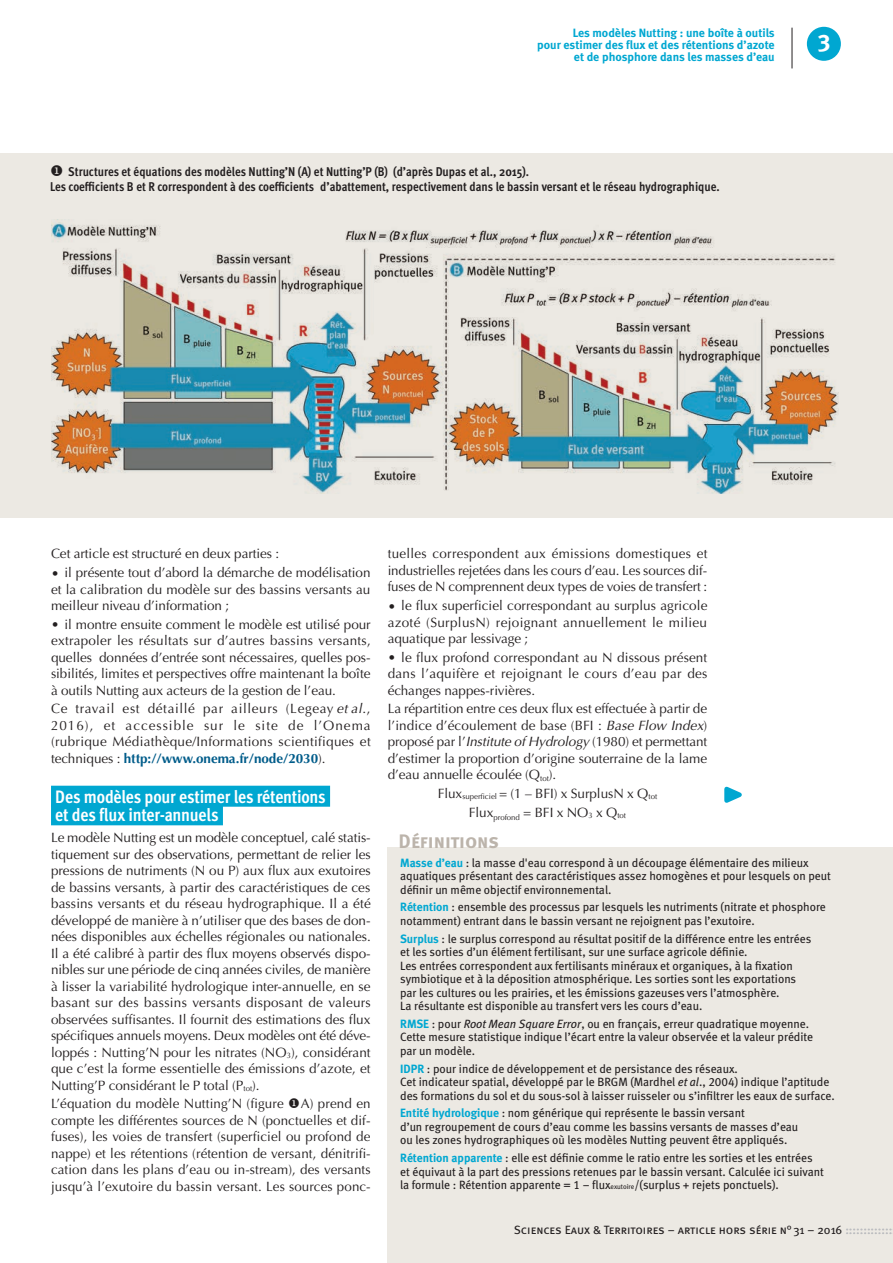
<style>
.page{position:relative;width:893px;height:1263px;background:#fff}
.page>*{position:absolute;margin:0;border:0;box-sizing:border-box;transform-origin:0 0}
.t1{font:24px "Meta Bold Caps Expert";color:#fff}
.t2{font:19.5px "Meta Bold LF Caps";color:#bcb4ab}
.t3{font:700 18px/18.6px "Meta Cond OT";letter-spacing:-.015em;color:#fff}
.t4{font:13.5px/16.5px "Optima";letter-spacing:-.005em;color:#231f20;text-align:justify}
.t5{font:700 12.75px/15px "Meta Cond OT";color:#231f20}
.t6{font:12px/13.5px "Meta Book LF";color:#231f20}
.t7{font:700 12px/12px "Meta";color:#00a7d1;text-align:right}
.t8{font:12px "Meta Book Caps";color:#231f20}
.s1{font-style:italic}
.s2{font-weight:700;color:#005c8a}
.s3{font-family:"Meta Bold LF";color:#00a7d1}
.s4{font-size:7.05px}
.s5{color:#bcbdc0}
</style>
<div class="page">
<div style="left:0;top:153px;width:893px;height:364px;background:#ece9e3"></div>
<div style="left:51px;top:786px;width:279px;height:21px;background:#00a7d1"></div>
<div style="left:51px;top:804px;width:172px;height:21px;background:#00a7d1"></div>
<div style="left:387px;top:847px;width:506px;height:416px;background:#ece9e3"></div>
<svg style="left:724px;top:786px;width:18px;height:17px"></svg>
<img style="left:51px;top:219px;width:787px;height:274px">
<div style="left:807px;top:27px;width:34px;height:34px;background:#00a7d1;border-radius:50%"></div>
<hr style="left:792px;top:28px;width:1px;height:40px;background:#231f20">
<p class="t7" style="left:537px;top:27px;width:239px">Les modèles Nutting : une boîte à outils<br>pour estimer des flux et des rétentions d’azote et de phosphore dans les masses d’eau</p>
<p class="t5" style="left:50px;top:164px;width:671px">◆ Structures et équations des modèles Nutting’N (A) et Nutting’P (B) (d’après Dupas et al., 2015).<br>Les coefficients B et R correspondent à des coefficients d’abattement, respectivement dans le bassin versant et le réseau hydrographique.</p>
<h1 class="t1" style="left:818px;top:28px;width:14px">3</h1>
<p class="t4" style="left:51px;top:546px;width:230px">Cet article est structuré en deux parties :</p>
<p class="t4" style="left:51px;top:564px;width:321px">• il présente tout d’abord la démarche de modélisation et la calibration du modèle sur des bassins versants au meilleur niveau d’information ;</p>
<p class="t4" style="left:51px;top:616px;width:321px">• il montre ensuite comment le modèle est utilisé pour extrapoler les résultats sur d’autres bassins versants, quelles données d’entrée sont nécessaires, quelles pos&shy;sibilités, limites et perspectives offre maintenant la boîte à outils Nutting aux acteurs de la gestion de l’eau.</p>
<p class="t4" style="left:51px;top:701px;width:321px">Ce travail est détaillé par ailleurs (Legeay <span class="s1">et al</span>., 2016), et accessible sur le site de l’Onema (rubrique Médiathèque/Informations scientifiques et techniques : <span class="s2">http://www.onema.fr/node/2030</span>).</p>
<h3 class="t3" style="left:55px;top:788px;width:272px">Des modèles pour estimer les rétentions et des flux inter-annuels</h3>
<p class="t4" style="left:51px;top:829px;width:321px">Le modèle Nutting est un modèle conceptuel, calé statis&shy;tiquement sur des observations, permettant de relier les pressions de nutriments (N ou P) aux flux aux exutoires de bassins versants, à partir des caractéristiques de ces bassins versants et du réseau hydrographique. Il a été développé de manière à n’utiliser que des bases de don&shy;nées disponibles aux échelles régionales ou nationales.<br>Il a été calibré à partir des flux moyens observés dispo&shy;nibles sur une période de cinq années civiles, de manière à lisser la variabilité hydrologique inter-annuelle, en se basant sur des bassins versants disposant de valeurs observées suffisantes. Il fournit des estimations des flux spécifiques annuels moyens. Deux modèles ont été déve&shy;loppés : Nutting’N pour les nitrates (NO<sub>3</sub>), considérant que c’est la forme essentielle des émissions d’azote, et Nutting’P considérant le P total (P<sub>tot</sub>).</p>
<p class="t4" style="left:51px;top:1095px;width:321px">L’équation du modèle Nutting’N (figure ◆A) prend en compte les différentes sources de N (ponctuelles et dif&shy;fuses), les voies de transfert (superficiel ou profond de nappe) et les rétentions (rétention de versant, dénitrifi&shy;cation dans les plans d’eau ou in-stream), des versants jusqu’à l’exutoire du bassin versant. Les sources ponc-</p>
<p class="t4" style="left:388px;top:546px;width:321px">tuelles correspondent aux émissions domestiques et industrielles rejetées dans les cours d’eau. Les sources dif&shy;fuses de N comprennent deux types de voies de transfert :</p>
<p class="t4" style="left:388px;top:597px;width:321px">• le flux superficiel correspondant au surplus agricole azoté (SurplusN) rejoignant annuellement le milieu aquatique par lessivage ;</p>
<p class="t4" style="left:388px;top:649px;width:321px">• le flux profond correspondant au N dissous présent dans l’aquifère et rejoignant le cours d’eau par des échanges nappes-rivières.</p>
<p class="t4" style="left:388px;top:701px;width:321px">La répartition entre ces deux flux est effectuée à partir de l’indice d’écoulement de base (BFI : <span class="s1">Base Flow Index</span>) proposé par l’<span class="s1">Institute of Hydrology</span> (1980) et permettant d’estimer la proportion d’origine souterraine de la lame d’eau annuelle écoulée (Q<sub>tot</sub>).</p>
<p class="t4" style="left:438px;top:784px;width:221px;line-height:18.6px;text-align:center">Flux<sub>superficiel</sub> = (1 – BFI) x SurplusN x Q<sub>tot<br></sub>Flux<sub>profond</sub> = BFI x NO<sub>3</sub> x Q<sub>tot</sub></p>
<h2 class="t2" style="left:399px;top:829px;width:102px">Définitions</h2>
<p class="t6" style="left:400px;top:855px;width:432px"><span class="s3">Masse d’eau</span> : la masse d'eau correspond à un découpage élémentaire des milieux aquatiques présentant des caractéristiques assez homogènes et pour lesquels on peut définir un même objectif environnemental.</p>
<p class="t6" style="left:400px;top:900px;width:427px"><span class="s3">Rétention</span> : ensemble des processus par lesquels les nutriments (nitrate et phosphore notamment) entrant dans le bassin versant ne rejoignent pas l’exutoire.</p>
<p class="t6" style="left:400px;top:931px;width:413px"><span class="s3">Surplus</span> : le surplus correspond au résultat positif de la différence entre les entrées et les sorties d’un élément fertilisant, sur une surface agricole définie.<br>Les entrées correspondent aux fertilisants minéraux et organiques, à la fixation symbiotique et à la déposition atmosphérique. Les sorties sont les exportations par les cultures ou les prairies, et les émissions gazeuses vers l’atmosphère.<br>La résultante est disponible au transfert vers les cours d’eau.</p>
<p class="t6" style="left:400px;top:1017px;width:415px"><span class="s3">RMSE</span> : pour <span class="s1">Root Mean Square Error</span>, ou en français, erreur quadratique moyenne.<br>Cette mesure statistique indique l’écart entre la valeur observée et la valeur prédite par un modèle.</p>
<p class="t6" style="left:400px;top:1061px;width:436px"><span class="s3">IDPR</span> : pour indice de développement et de persistance des réseaux.<br>Cet indicateur spatial, développé par le BRGM (Mardhel <span class="s1">et al</span>., 2004) indique l’aptitude des formations du sol et du sous-sol à laisser ruisseler ou s’infiltrer les eaux de surface.</p>
<p class="t6" style="left:400px;top:1106px;width:400px"><span class="s3">Entité hydrologique</span> : nom générique qui représente le bassin versant<br>d’un regroupement de cours d’eau comme les bassins versants de masses d’eau ou les zones hydrographiques où les modèles Nutting peuvent être appliqués.</p>
<p class="t6" style="left:400px;top:1151px;width:425px"><span class="s3">Rétention apparente</span> : elle est définie comme le ratio entre les sorties et les entrées et équivaut à la part des pressions retenues par le bassin versant. Calculée ici suivant la formule : Rétention apparente = 1 – flux<span class="s4">exutoire</span>/(surplus + rejets ponctuels).</p>
<p class="t8" style="left:514px;top:1223px;width:380px">Sciences Eaux &amp; Territoires – article hors série n°31 – 2016 <span class="s5">:::::::::::::</span></p>
</div>
